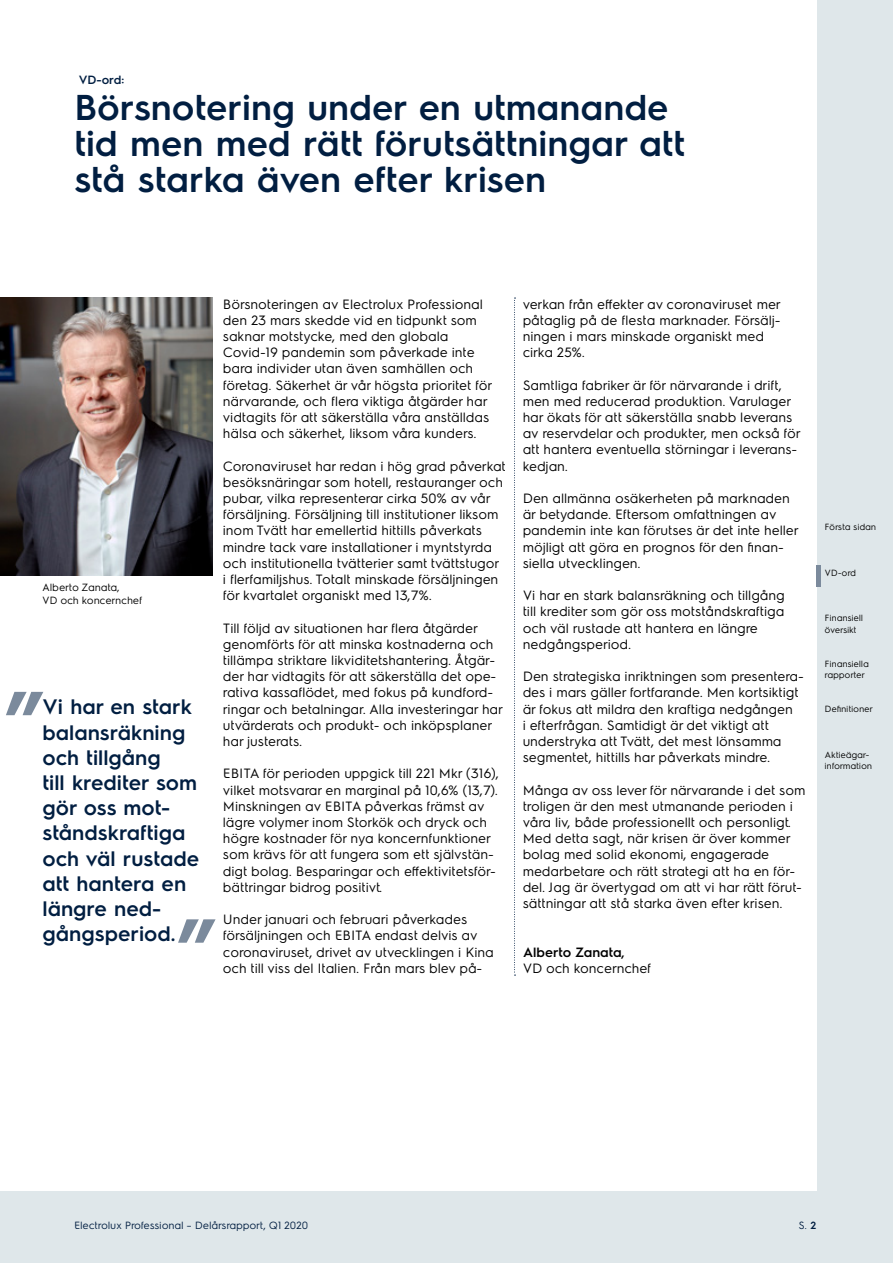
<style>
.page{position:relative;width:893px;height:1263px;background:#dfe7ea}
.page>*{position:absolute;margin:0;border:0;box-sizing:border-box;transform-origin:0 0}
.t1{font:600 94.5px "Electrolux Sans";color:#7b8a9c}
.t2{font:600 36px/36px "Electrolux Sans";color:#011e41}
.t3{font:600 21px/25.2px "Electrolux Sans";color:#011e41}
.t4{font:13.5px/16.2px "Electrolux Sans";color:#000}
.t5{font:600 13.5px "Electrolux Sans";color:#000}
.t6{font:600 12px "Electrolux Sans";color:#011e41}
.t7{font:10.5px "Electrolux Sans";color:#011e41}
.t8{font:10.5px/12.6px "Electrolux Sans";color:#000}
.t9{font:9px/11.2px "Electrolux Sans";color:#000}
.s1{font-weight:600}
</style>
<div class="page">
<div style="left:0;top:0;width:816px;height:1191px;background:#fff"></div>
<svg style="left:514px;top:298px;width:1px;height:678px"></svg>
<div style="left:816px;top:565px;width:5px;height:22px;background:#7b8a9c"></div>
<img style="left:0;top:298px;width:213px;height:277px">
<p class="t6" style="left:79px;top:71px;width:47px">VD-ord:</p>
<h2 class="t2" style="left:74px;top:87px;width:612px">Börsnotering under en utmanande tid men med rätt förutsättningar att stå starka även efter krisen</h2>
<p class="t4" style="left:223px;top:295px;width:271px">Börsnoteringen av Electrolux Professional den 23 mars skedde vid en tidpunkt som saknar motstycke, med den globala Covid-19 pandemin som påverkade inte bara individer utan även samhällen och företag. Säkerhet är vår högsta prioritet för närvarande, och flera viktiga åtgärder har vidtagits för att säkerställa våra anställdas hälsa och säkerhet, liksom våra kunders.</p>
<p class="t4" style="left:223px;top:457px;width:284px">Coronaviruset har redan i hög grad påverkat besöksnäringar som hotell, restauranger och pubar, vilka representerar cirka 50% av vår försäljning. Försäljning till institutioner liksom inom Tvätt har emellertid hittills påverkats mindre tack vare installationer i myntstyrda och institutionella tvätterier samt tvättstugor<br>i flerfamiljshus. Totalt minskade försäljningen för kvartalet organiskt med 13,7%.</p>
<p class="t4" style="left:223px;top:619px;width:281px">Till följd av situationen har flera åtgärder genomförts för att minska kostnaderna och tillämpa striktare likviditetshantering. Åtgär&shy;der har vidtagits för att säkerställa det ope&shy;rativa kassaflödet, med fokus på kundford&shy;ringar och betalningar. Alla investeringar har utvärderats och produkt- och inköpsplaner har justerats.</p>
<p class="t4" style="left:223px;top:765px;width:277px">EBITA för perioden uppgick till 221 Mkr (316), vilket motsvarar en marginal på 10,6% (13,7).<br>Minskningen av EBITA påverkas främst av lägre volymer inom Storkök och dryck och högre kostnader för nya koncernfunktioner som krävs för att fungera som ett självstän&shy;digt bolag. Besparingar och effektivitetsför&shy;bättringar bidrog positivt.</p>
<p class="t4" style="left:223px;top:910px;width:272px">Under januari och februari påverkades försäljningen och EBITA endast delvis av coronaviruset, drivet av utvecklingen i Kina och till viss del Italien. Från mars blev på-</p>
<p class="t8" style="left:43px;top:580px;width:101px">Alberto Zanata,<br>VD och koncernchef</p>
<h1 class="t1" style="left:4px;top:658px;width:42px">”</h1>
<h3 class="t3" style="left:43px;top:693px;width:158px">Vi har en stark balansräkning och tillgång<br>till krediter som gör oss mot&shy;ståndskraftiga och väl rustade att hantera en längre ned&shy;gångsperiod.</h3>
<h1 class="t1" style="left:176px;top:886px;width:42px">”</h1>
<p class="t4" style="left:523px;top:295px;width:259px">verkan från effekter av coronaviruset mer påtaglig på de flesta marknader. Försälj&shy;ningen i mars minskade organiskt med cirka 25%.</p>
<p class="t4" style="left:523px;top:376px;width:279px">Samtliga fabriker är för närvarande i drift, men med reducerad produktion. Varulager har ökats för att säkerställa snabb leverans av reservdelar och produkter, men också för att hantera eventuella störningar i leverans&shy;kedjan.</p>
<p class="t4" style="left:523px;top:489px;width:277px">Den allmänna osäkerheten på marknaden är betydande. Eftersom omfattningen av pandemin inte kan förutses är det inte heller möjligt att göra en prognos för den finan&shy;siella utvecklingen.</p>
<p class="t4" style="left:523px;top:586px;width:264px">Vi har en stark balansräkning och tillgång till krediter som gör oss motståndskraftiga och väl rustade att hantera en längre nedgångsperiod.</p>
<p class="t4" style="left:523px;top:667px;width:283px">Den strategiska inriktningen som presentera&shy;des i mars gäller fortfarande. Men kortsiktigt är fokus att mildra den kraftiga nedgången<br>i efterfrågan. Samtidigt är det viktigt att understryka att Tvätt, det mest lönsamma segmentet, hittills har påverkats mindre.</p>
<p class="t4" style="left:523px;top:781px;width:284px">Många av oss lever för närvarande i det som troligen är den mest utmanande perioden i våra liv, både professionellt och personligt.<br>Med detta sagt, när krisen är över kommer bolag med solid ekonomi, engagerade medarbetare och rätt strategi att ha en för&shy;del. Jag är övertygad om att vi har rätt förut&shy;sättningar att stå starka även efter krisen.</p>
<p class="t5" style="left:523px;top:942px;width:103px">Alberto Zanata,</p>
<p class="t4" style="left:523px;top:959px;width:130px">VD och koncernchef</p>
<p class="t9" style="left:825px;top:521px;width:53px">Första sidan</p>
<p class="t9" style="left:825px;top:566px;width:33px">VD-ord</p>
<p class="t9" style="left:825px;top:612px;width:40px">Finansiell översikt</p>
<p class="t9" style="left:825px;top:657px;width:46px">Finansiella rapporter</p>
<p class="t9" style="left:825px;top:703px;width:49px">Definitioner</p>
<p class="t9" style="left:825px;top:748px;width:49px">Aktieägar&shy;information</p>
<p class="t7" style="left:74px;top:1218px;width:235px">Electrolux Professional – Delårsrapport, Q1 2020</p>
<p class="t7" style="left:799px;top:1218px;width:19px">S. <span class="s1">2</span></p>
</div>
